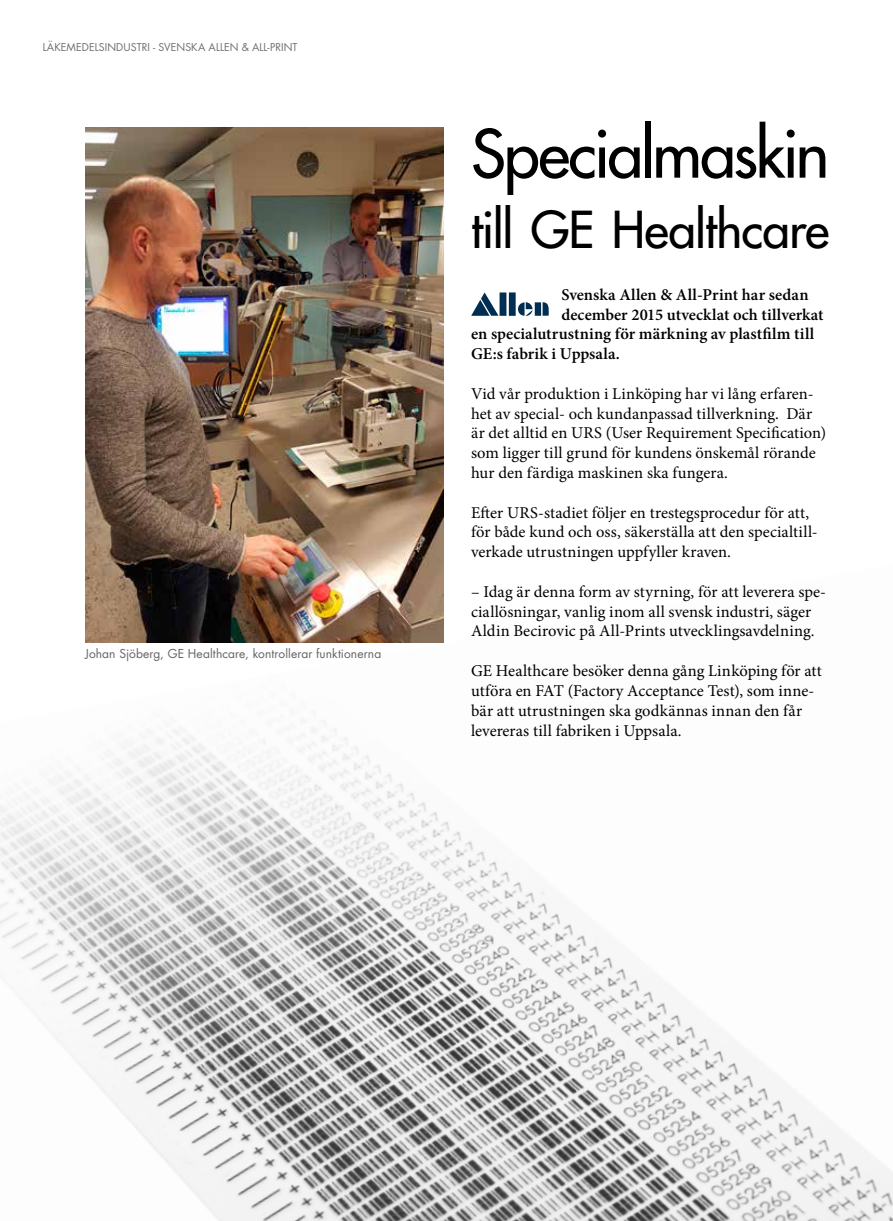
<style>
.page{position:relative;width:893px;height:1221px;background:#fff}
.page>*{position:absolute;margin:0;border:0;box-sizing:border-box;transform-origin:0 0}
.t1{font:64.5px "Futura";letter-spacing:-.04em;color:#000}
.t2{font:49.5px "Futura";letter-spacing:-.02em;color:#000}
.t3{font:16.5px/19.8px "Minion Pro";letter-spacing:.005em;color:#000}
.t4{font:600 16.5px "Minion Pro";letter-spacing:.005em;color:#000}
.t5{font:12px "Futura";letter-spacing:.01em;color:#646363}
.t6{font:10.5px "Futura";letter-spacing:.01em;color:#706f6f}
</style>
<div class="page">
<img style="left:85px;top:128px;width:358px;height:437px">
<img style="left:0;top:565px;width:893px;height:655px">
<div style="left:509px;top:292px;width:7px;height:24px;background:#002d52"></div>
<div style="left:500px;top:292px;width:6px;height:24px;background:#002d52"></div>
<svg style="left:471px;top:292px;width:27px;height:24px"></svg>
<div style="left:535px;top:302px;width:6px;height:14px;background:#002d52"></div>
<svg style="left:543px;top:302px;width:6px;height:14px"></svg>
<svg style="left:515px;top:302px;width:18px;height:14px"></svg>
<p class="t6" style="left:43px;top:40px;width:257px">LÄKEMEDELSINDUSTRI - SVENSKA ALLEN &amp; ALL-PRINT</p>
<p class="t5" style="left:85px;top:645px;width:298px">Johan Sjöberg, GE Healthcare, kontrollerar funktionerna</p>
<h1 class="t1" style="left:471px;top:112px;width:360px">Specialmaskin</h1>
<h2 class="t2" style="left:471px;top:197px;width:360px">till GE Healthcare</h2>
<p class="t4" style="left:562px;top:283px;width:249px">Svenska Allen &amp; All-Print har sedan</p>
<p class="t4" style="left:562px;top:303px;width:264px">december 2015 utvecklat och tillverkat</p>
<p class="t4" style="left:471px;top:322px;width:345px">en specialutrustning för märkning av plastfilm till</p>
<p class="t4" style="left:471px;top:342px;width:150px">GE:s fabrik i Uppsala.</p>
<p class="t3" style="left:471px;top:383px;width:356px">Vid vår produktion i Linköping har vi lång erfaren&shy;het av special- och kundanpassad tillverkning. Där är det alltid en URS (User Requirement Specification) som ligger till grund för kundens önskemål rörande hur den färdiga maskinen ska fungera.</p>
<p class="t3" style="left:471px;top:502px;width:348px">Efter URS-stadiet följer en trestegsprocedur för att, för både kund och oss, säkerställa att den specialtill&shy;verkade utrustningen uppfyller kraven.</p>
<p class="t3" style="left:471px;top:581px;width:356px">– Idag är denna form av styrning, för att leverera spe&shy;ciallösningar, vanlig inom all svensk industri, säger<br>Aldin Becirovic på All-Prints utvecklingsavdelning.</p>
<p class="t3" style="left:471px;top:661px;width:352px">GE Healthcare besöker denna gång Linköping för att utföra en FAT (Factory Acceptance Test), som inne&shy;bär att utrustningen ska godkännas innan den får levereras till fabriken i Uppsala.</p>
</div>
